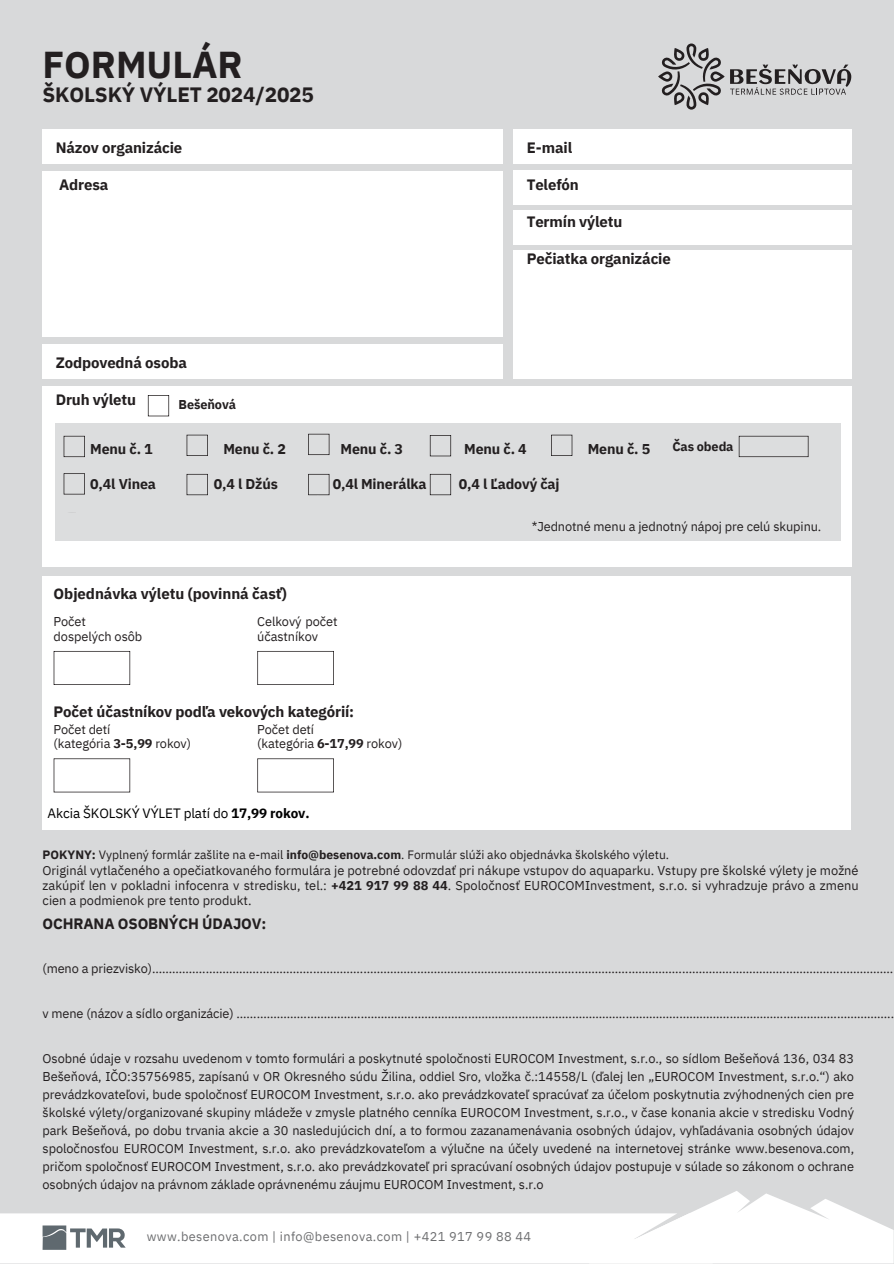
<style>
.page{position:relative;width:894px;height:1264px;background:#fff}
.page>*{position:absolute;margin:0;border:0;box-sizing:border-box;transform-origin:0 0}
.t1{font:700 37.35px "IBM Plex Sans";color:#231f20}
.t2{font:700 20.7px "IBM Plex Sans";letter-spacing:-.01em;color:#231f20}
.t3{font:700 15px "IBM Plex Sans";letter-spacing:-.01em;color:#231f20}
.t4{font:700 14.25px "IBM Plex Sans";letter-spacing:-.01em;color:#231f20}
.t5{font:13.5px "IBM Plex Sans";letter-spacing:-.01em;color:#000}
.t6{font:12.75px/18px "IBM Plex Sans";letter-spacing:-.005em;color:#231f20;text-align:justify}
.t7{font:12.75px "IBM Plex Sans";letter-spacing:.03em;color:#6d6e70}
.t8{font:700 12.75px "IBM Plex Sans";letter-spacing:-.01em;color:#231f20}
.t9{font:12.15px "IBM Plex Sans";color:#231f20}
.s1{font-weight:700}
</style>
<div class="page">
<div style="left:0;top:0;width:893px;height:1263px;background:#d8d9da"></div>
<svg style="left:0;top:1191px;width:893px;height:72px"></svg>
<div style="left:43px;top:387px;width:807px;height:179px;background:#fff"></div>
<div style="left:43px;top:130px;width:459px;height:34px;background:#fff"></div>
<div style="left:514px;top:130px;width:336px;height:34px;background:#fff"></div>
<div style="left:514px;top:170px;width:336px;height:34px;background:#fff"></div>
<div style="left:514px;top:210px;width:336px;height:34px;background:#fff"></div>
<div style="left:514px;top:250px;width:336px;height:128px;background:#fff"></div>
<div style="left:43px;top:171px;width:459px;height:165px;background:#fff"></div>
<div style="left:43px;top:344px;width:459px;height:34px;background:#fff"></div>
<svg style="left:148px;top:395px;width:21px;height:21px"></svg>
<div style="left:43px;top:577px;width:807px;height:252px;background:#fff"></div>
<svg style="left:54px;top:651px;width:76px;height:34px"></svg>
<svg style="left:54px;top:758px;width:76px;height:34px"></svg>
<svg style="left:257px;top:651px;width:77px;height:34px"></svg>
<div style="left:56px;top:423px;width:783px;height:117px;background:#dcddde"></div>
<svg style="left:64px;top:436px;width:21px;height:21px"></svg>
<svg style="left:308px;top:434px;width:21px;height:21px"></svg>
<svg style="left:738px;top:436px;width:70px;height:21px"></svg>
<svg style="left:186px;top:434px;width:22px;height:22px"></svg>
<svg style="left:429px;top:435px;width:22px;height:21px"></svg>
<svg style="left:551px;top:434px;width:21px;height:22px"></svg>
<svg style="left:64px;top:473px;width:21px;height:21px"></svg>
<svg style="left:186px;top:474px;width:22px;height:21px"></svg>
<svg style="left:429px;top:474px;width:22px;height:21px"></svg>
<svg style="left:308px;top:474px;width:21px;height:21px"></svg>
<svg style="left:257px;top:758px;width:77px;height:34px"></svg>
<svg style="left:658px;top:43px;width:193px;height:67px"></svg>
<p class="t1" style="left:43px;top:40px;width:202px">FORMULÁR</p>
<p class="t2" style="left:43px;top:81px;width:273px">ŠKOLSKÝ VÝLET 2024/2025</p>
<p class="t3" style="left:56px;top:138px;width:128px">Názov organizácie</p>
<p class="t3" style="left:59px;top:175px;width:51px">Adresa</p>
<h4 class="t3" style="left:56px;top:352px;width:133px">Zodpovedná osoba</h4>
<h4 class="t3" style="left:56px;top:389px;width:82px">Druh výletu</h4>
<h4 class="t8" style="left:178px;top:396px;width:59px">Bešeňová</h4>
<p class="t3" style="left:526px;top:138px;width:47px">E-mail</p>
<p class="t3" style="left:526px;top:175px;width:54px">Telefón</p>
<p class="t3" style="left:526px;top:212px;width:97px">Termín výletu</p>
<p class="t3" style="left:526px;top:249px;width:146px">Pečiatka organizácie</p>
<h3 class="t4" style="left:90px;top:439px;width:64px">Menu č. 1</h3>
<h3 class="t4" style="left:223px;top:439px;width:64px">Menu č. 2</h3>
<h3 class="t4" style="left:340px;top:439px;width:64px">Menu č. 3</h3>
<h3 class="t4" style="left:464px;top:439px;width:64px">Menu č. 4</h3>
<h3 class="t4" style="left:587px;top:439px;width:64px">Menu č. 5</h3>
<h3 class="t4" style="left:90px;top:474px;width:67px">0,4l Vinea</h3>
<h3 class="t4" style="left:214px;top:474px;width:66px">0,4 l Džús</h3>
<h3 class="t4" style="left:332px;top:474px;width:95px">0,4l Minerálka</h3>
<h3 class="t4" style="left:458px;top:474px;width:102px">0,4 l Ľadový čaj</h3>
<p class="t8" style="left:672px;top:437px;width:63px">Čas obeda</p>
<p class="t3" style="left:54px;top:583px;width:234px">Objednávka výletu (povinná časť)</p>
<h1 class="t6" style="left:54px;top:612px;width:34px">Počet</h1>
<h2 class="t6" style="left:54px;top:627px;width:90px">dospelých osôb</h2>
<h4 class="t6" style="left:257px;top:614px;width:82px;line-height:14.7px">Celkový počet účastníkov</h4>
<p class="t3" style="left:54px;top:702px;width:302px">Počet účastníkov podľa vekových kategórií:</p>
<p class="t6" style="left:54px;top:719px;width:58px">Počet detí</p>
<h4 class="t6" style="left:54px;top:734px;width:139px">(kategória <span class="s1">3-5,99</span> rokov)</h4>
<h4 class="t6" style="left:257px;top:719px;width:58px">Počet detí</h4>
<h5 class="t6" style="left:257px;top:734px;width:146px">(kategória <span class="s1">6-17,99</span> rokov)</h5>
<p class="t5" style="left:48px;top:804px;width:263px">Akcia ŠKOLSKÝ VÝLET platí do <span class="s1">17,99 rokov.</span></p>
<p class="t6" style="left:531px;top:517px;width:291px">*Jednotné menu a jednotný nápoj pre celú skupinu.</p>
<p class="t9" style="left:43px;top:846px;width:628px"><span class="s1">POKYNY:</span> Vyplnený formlár zašlite na e-mail <span class="s1">info@besenova.com</span>. Formulár slúži ako objednávka školského výletu.</p>
<p class="t6" style="left:43px;top:862px;width:817px;line-height:15.1px">Originál vytlačeného a opečiatkovaného formulára je potrebné odovzdať pri nákupe vstupov do aquaparku. Vstupy pre školské výlety je možné zakúpiť len v pokladni infocenra v stredisku, tel.: <span class="s1">+421 917 99 88 44</span>. Spoločnosť EUROCOMInvestment, s.r.o. si vyhradzuje právo a zmenu cien a podmienok pre tento produkt.</p>
<p class="t3" style="left:43px;top:914px;width:225px">OCHRANA OSOBNÝCH ÚDAJOV:</p>
<p class="t6" style="left:43px;top:959px;width:852px">(meno a priezvisko).............................................................................................................................................................................................................................</p>
<p class="t6" style="left:43px;top:1004px;width:852px">v mene (názov a sídlo organizácie) ....................................................................................................................................................................................................</p>
<h4 class="t6" style="left:43px;top:1049px;width:812px">Osobné údaje v rozsahu uvedenom v tomto formulári a poskytnuté spoločnosti EUROCOM Investment, s.r.o., so sídlom Bešeňová 136, 034 83<br>Bešeňová, IČO:35756985, zapísanú v OR Okresného súdu Žilina, oddiel Sro, vložka č.:14558/L (ďalej len „EUROCOM Investment, s.r.o.“) ako prevádzkovateľovi, bude spoločnosť EUROCOM Investment, s.r.o. ako prevádzkovateľ spracúvať za účelom poskytnutia zvýhodnených cien pre školské výlety/organizované skupiny mládeže v zmysle platného cenníka EUROCOM Investment, s.r.o., v čase konania akcie v stredisku Vodný park Bešeňová, po dobu trvania akcie a 30 nasledujúcich dní, a to formou zazanamenávania osobných údajov, vyhľadávania osobných údajov spoločnosťou EUROCOM Investment, s.r.o. ako prevádzkovateľom a výlučne na účely uvedené na internetovej stránke www.besenova.com, pričom spoločnosť EUROCOM Investment, s.r.o. ako prevádzkovateľ pri spracúvaní osobných údajov postupuje v súlade so zákonom o ochrane osobných údajov na právnom základe oprávnenému záujmu EUROCOM Investment, s.r.o</h4>
<h5 class="t7" style="left:147px;top:1228px;width:386px">www.besenova.com | info@besenova.com | +421 917 99 88 44</h5>
</div>
